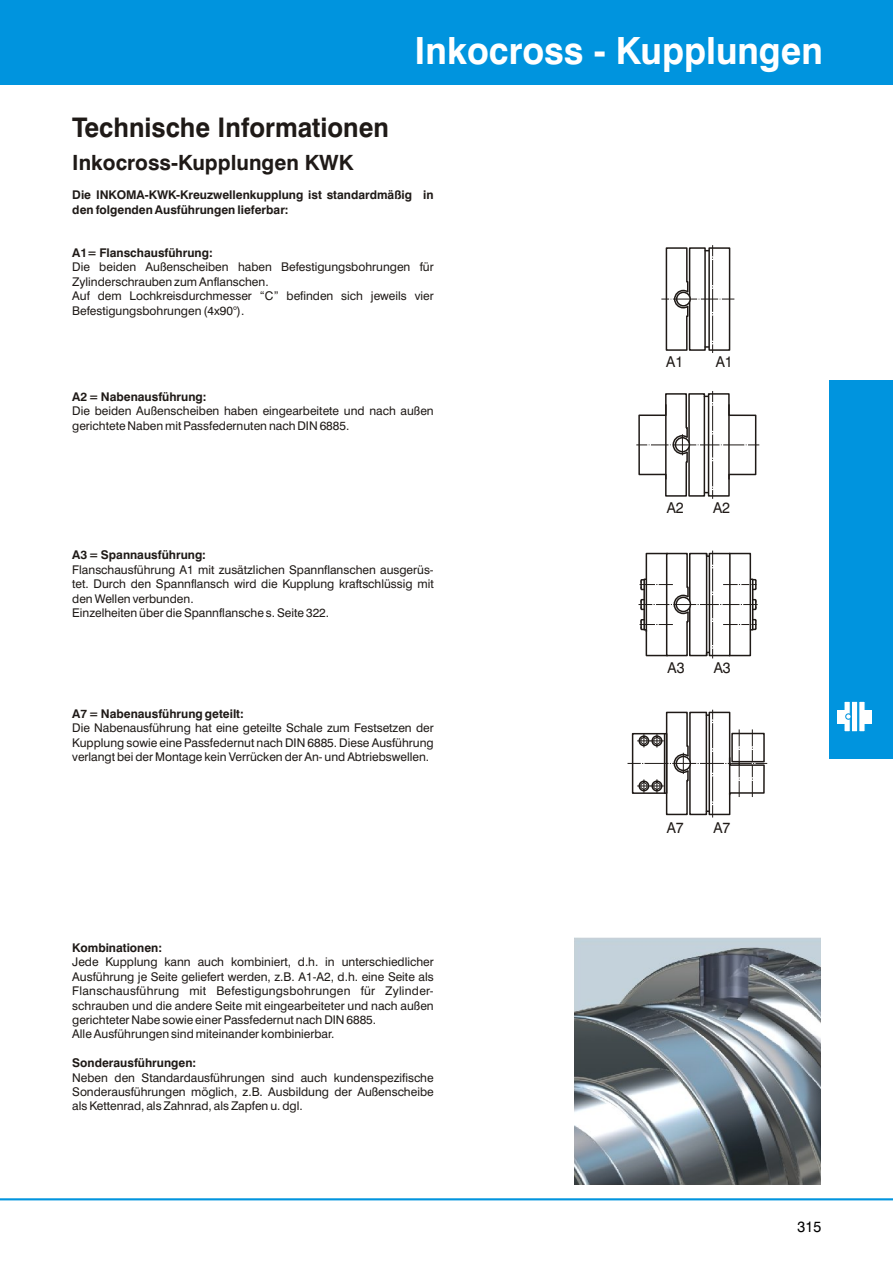
<style>
.page{position:relative;width:893px;height:1263px;background:#fff}
.page>*{position:absolute;margin:0;border:0;box-sizing:border-box;transform-origin:0 0}
.t1{font:700 37.5px "Swiss 721 BT";color:#fff;scale:.96 1}
.t2{font:700 27px "Swiss 721 BT";color:#1f1a17;scale:.96 1}
.t3{font:700 21px "Swiss 721 BT";color:#1f1a17}
.t4{font:15px "Swiss 721 BT";color:#1f1a17;scale:.96 1}
.t5{font:15px "Swiss 721 BT";color:#000;scale:.96 1}
.t6{font:12px/14.4px "Swiss 721 BT";color:#1f1a17}
.t7{font:700 12px/14.4px "Swiss 721 BT";color:#1f1a17}
</style>
<div class="page">
<div style="left:0;top:0;width:893px;height:85px;background:#0094de"></div>
<hr style="left:0;top:1198px;width:893px;height:2px;background:#0094de">
<div style="left:688px;top:393px;width:17px;height:104px;border:2px solid #1f1a17"></div>
<div style="left:675px;top:437px;width:15px;height:15px;background:#211c19;border:2px solid #1f1a17;border-radius:50%"></div>
<hr style="left:636px;top:444px;width:123px;height:1px;background:#1f1a17">
<hr style="left:712px;top:391px;width:1px;height:108px;background:#1f1a17">
<svg style="left:638px;top:393px;width:51px;height:104px"></svg>
<svg style="left:707px;top:392px;width:50px;height:105px"></svg>
<hr style="left:712px;top:551px;width:1px;height:107px;background:#1f1a17">
<hr style="left:638px;top:604px;width:120px;height:1px;background:#1f1a17">
<svg style="left:639px;top:552px;width:118px;height:105px"></svg>
<hr style="left:712px;top:710px;width:1px;height:107px;background:#1f1a17">
<hr style="left:627px;top:763px;width:140px;height:1px;background:#1f1a17">
<div style="left:632px;top:733px;width:35px;height:61px;border:2px solid #1f1a17"></div>
<svg style="left:637px;top:711px;width:128px;height:105px"></svg>
<div style="left:731px;top:733px;width:34px;height:29px;border:2px solid #1f1a17"></div>
<div style="left:689px;top:247px;width:17px;height:104px;border:2px solid #1f1a17"></div>
<hr style="left:712px;top:245px;width:1px;height:108px;background:#1f1a17">
<hr style="left:661px;top:299px;width:73px;height:1px;background:#1f1a17">
<svg style="left:665px;top:247px;width:25px;height:104px"></svg>
<svg style="left:708px;top:247px;width:23px;height:105px"></svg>
<div style="left:829px;top:381px;width:64px;height:378px;background:#0094de"></div>
<div style="left:863px;top:710px;width:9px;height:13px;background:#fff"></div>
<div style="left:837px;top:710px;width:9px;height:13px;background:#fff"></div>
<svg style="left:843px;top:701px;width:23px;height:31px"></svg>
<img style="left:574px;top:938px;width:247px;height:246px">
<h2 class="t2" style="left:72px;top:116px;width:331px">Technische Informationen</h2>
<h3 class="t3" style="left:72px;top:154px;width:283px">Inkocross-Kupplungen KWK</h3>
<h1 class="t1" style="left:415px;top:35px;width:427px">Inkocross - Kupplungen</h1>
<p class="t7" style="left:72px;top:189px;width:363px">Die INKOMA-KWK-Kreuzwellenkupplung ist standardmäßig in den folgenden Ausführungen lieferbar:</p>
<p class="t7" style="left:72px;top:247px;width:142px">A1= Flanschausführung:</p>
<p class="t6" style="left:72px;top:261px;width:363px">Die beiden Außenscheiben haben Befestigungsbohrungen für Zylinderschrauben zum Anflanschen.<br>Auf dem Lochkreisdurchmesser “C” befinden sich jeweils vier Befestigungsbohrungen (4x90°).</p>
<p class="t7" style="left:72px;top:391px;width:136px">A2= Nabenausführung:</p>
<p class="t6" style="left:72px;top:405px;width:363px">Die beiden Außenscheiben haben eingearbeitete und nach außen gerichtete Naben mit Passfedernuten nach DIN 6885.</p>
<p class="t7" style="left:72px;top:549px;width:135px">A3= Spannausführung:</p>
<p class="t6" style="left:72px;top:563px;width:363px">Flanschausführung A1 mit zusätzlichen Spannflanschen ausgerüs&shy;tet. Durch den Spannflansch wird die Kupplung kraftschlüssig mit den Wellen verbunden.<br>Einzelheiten über die Spannflansche s. Seite 322.</p>
<p class="t7" style="left:72px;top:707px;width:173px">A7= Nabenausführung geteilt:</p>
<p class="t6" style="left:72px;top:722px;width:363px;text-align:justify">Die Nabenausführung hat eine geteilte Schale zum Festsetzen der Kupplung sowie eine Passfedernut nach DIN 6885. Diese Ausführung verlangt bei der Montage kein Verrücken der An- und Abtriebswellen.</p>
<p class="t7" style="left:72px;top:942px;width:91px">Kombinationen:</p>
<p class="t6" style="left:72px;top:956px;width:363px">Jede Kupplung kann auch kombiniert, d.h. in unterschiedlicher Ausführung je Seite geliefert werden, z.B. A1-A2, d.h. eine Seite als Flanschausführung mit Befestigungsbohrungen für Zylinder&shy;schrauben und die andere Seite mit eingearbeiteter und nach außen gerichteter Nabe sowie einer Passfedernut nach DIN 6885.<br>Alle Ausführungen sind miteinander kombinierbar.</p>
<p class="t7" style="left:72px;top:1057px;width:125px">Sonderausführungen:</p>
<p class="t6" style="left:72px;top:1071px;width:363px;text-align:justify">Neben den Standardausführungen sind auch kundenspezifische Sonderausführungen möglich, z.B. Ausbildung der Außenscheibe als Kettenrad, als Zahnrad, als Zapfen u. dgl.</p>
<p class="t4" style="left:666px;top:356px;width:19px">A1</p>
<p class="t4" style="left:716px;top:356px;width:19px">A1</p>
<p class="t4" style="left:667px;top:502px;width:19px">A2</p>
<p class="t4" style="left:713px;top:502px;width:19px">A2</p>
<p class="t4" style="left:668px;top:662px;width:19px">A3</p>
<p class="t4" style="left:714px;top:662px;width:19px">A3</p>
<p class="t4" style="left:667px;top:821px;width:19px">A7</p>
<p class="t4" style="left:713px;top:821px;width:19px">A7</p>
<p class="t5" style="left:798px;top:1221px;width:26px">315</p>
</div>
